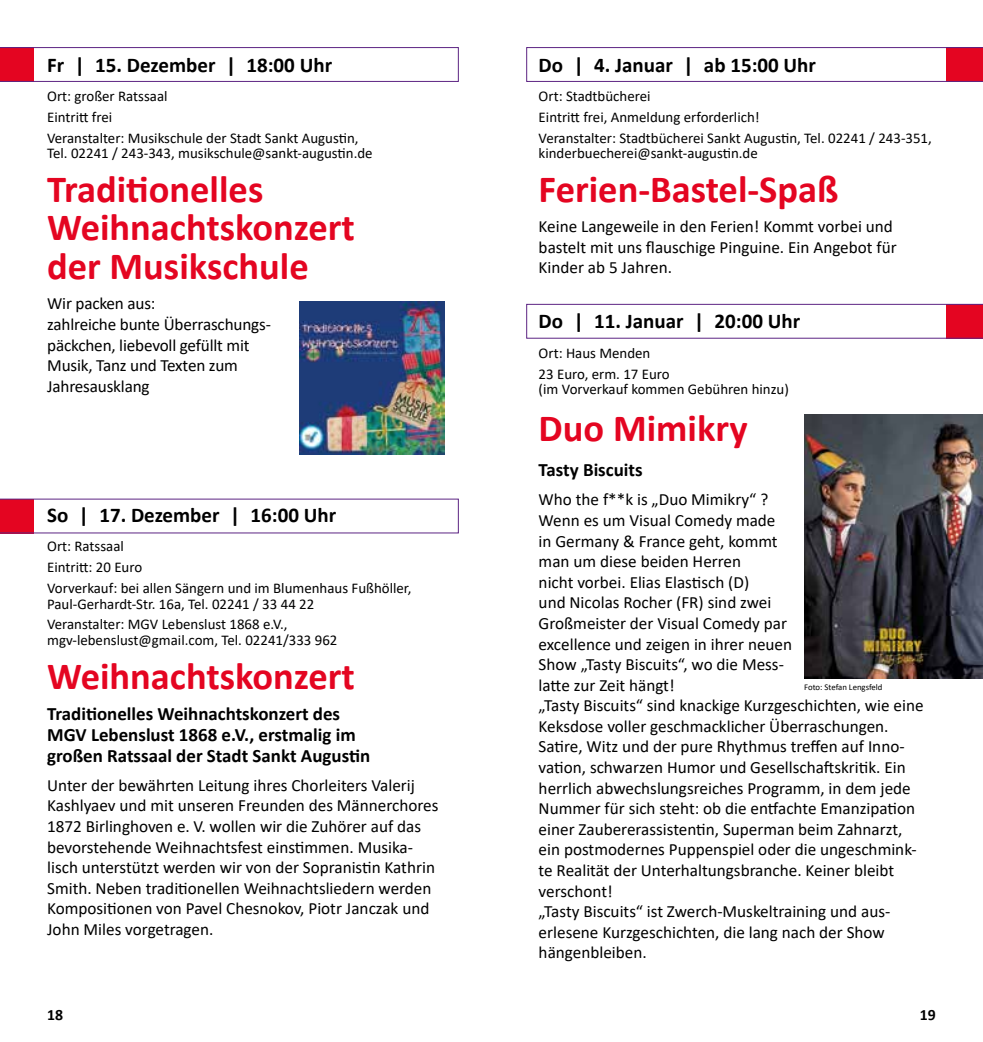
<style>
.page{position:relative;width:983px;height:1042px;background:#fff}
.page>*{position:absolute;margin:0;border:0;box-sizing:border-box;transform-origin:0 0}
.t1{font:700 38.5px/38.5px "Calibri";color:#e40521}
.t2{font:700 21px "Calibri";color:#000}
.t3{font:700 18.9px/21px "Calibri";color:#000}
.t4{font:17.15px/20.7px "Calibri";color:#000}
.t5{font:700 15.75px "Calibri";color:#000}
.t6{font:14.88px/20.7px "Calibri";color:#000}
.t7{font:8.75px "Calibri";color:#000}
</style>
<div class="page">
<svg style="left:0;top:47px;width:458px;height:35px"></svg>
<svg style="left:526px;top:47px;width:456px;height:35px"></svg>
<img style="left:299px;top:302px;width:145px;height:153px">
<svg style="left:526px;top:304px;width:456px;height:35px"></svg>
<img style="left:804px;top:415px;width:178px;height:263px">
<svg style="left:0;top:499px;width:458px;height:34px"></svg>
<p class="t2" style="left:47px;top:50px;width:286px">Fr | 15. Dezember | 18:00 Uhr</p>
<p class="t6" style="left:47px;top:85px;width:313px">Ort: großer Ratssaal<br>Eintritt frei<br>Veranstalter: Musikschule der Stadt Sankt Augustin,</p>
<p class="t6" style="left:47px;top:143px;width:327px">Tel. 02241 / 243-343, musikschule@sankt-augustin.de</p>
<h1 class="t1" style="left:47px;top:169px;width:309px">Traditionelles<br>Weihnachtskonzert der Musikschule</h1>
<p class="t4" style="left:47px;top:293px;width:225px">Wir packen aus:<br>zahlreiche bunte Überraschungs&shy;päckchen, liebevoll gefüllt mit<br>Musik, Tanz und Texten zum<br>Jahresausklang</p>
<p class="t2" style="left:47px;top:500px;width:290px">So | 17. Dezember | 16:00 Uhr</p>
<p class="t6" style="left:47px;top:536px;width:366px">Ort: Ratssaal<br>Eintritt: 20 Euro<br>Vorverkauf: bei allen Sängern und im Blumenhaus Fußhöller,</p>
<p class="t6" style="left:47px;top:593px;width:268px">Paul-Gerhardt-Str. 16a, Tel. 02241 / 33 44 22<br>Veranstalter: MGV Lebenslust 1868 e.V.,</p>
<p class="t6" style="left:47px;top:629px;width:292px">mgv-lebenslust@gmail.com, Tel. 02241/333 962</p>
<h1 class="t1" style="left:47px;top:656px;width:309px">Weihnachtskonzert</h1>
<p class="t3" style="left:47px;top:702px;width:324px">Traditionelles Weihnachtskonzert des<br>MGV Lebenslust 1868 e.V., erstmalig im großen Ratssaal der Stadt Sankt Augustin</p>
<p class="t4" style="left:47px;top:774px;width:393px">Unter der bewährten Leitung ihres Chorleiters Valerij Kashlyaev und mit unseren Freunden des Männerchores 1872 Birlinghoven e. V. wollen wir die Zuhörer auf das bevorstehende Weihnachtsfest einstimmen. Musika&shy;lisch unterstützt werden wir von der Sopranistin Kathrin Smith. Neben traditionellen Weihnachtsliedern werden Kompositionen von Pavel Chesnokov, Piotr Janczak und John Miles vorgetragen.</p>
<p class="t2" style="left:538px;top:50px;width:279px">Do | 4. Januar | ab 15:00 Uhr</p>
<p class="t6" style="left:538px;top:85px;width:394px">Ort: Stadtbücherei<br>Eintritt frei, Anmeldung erforderlich!<br>Veranstalter: Stadtbücherei Sankt Augustin, Tel. 02241 / 243-351,</p>
<p class="t6" style="left:538px;top:143px;width:221px">kinderbuecherei@sankt-augustin.de</p>
<h1 class="t1" style="left:538px;top:169px;width:301px">Ferien-Bastel-Spaß</h1>
<p class="t4" style="left:538px;top:216px;width:359px">Keine Langeweile in den Ferien! Kommt vorbei und bastelt mit uns flauschige Pinguine. Ein Angebot für<br>Kinder ab 5 Jahren.</p>
<p class="t2" style="left:538px;top:306px;width:263px">Do | 11. Januar | 20:00 Uhr</p>
<p class="t6" style="left:538px;top:342px;width:133px">Ort: Haus Menden<br>23 Euro, erm. 17 Euro</p>
<p class="t6" style="left:538px;top:379px;width:252px">(im Vorverkauf kommen Gebühren hinzu)</p>
<h1 class="t1" style="left:538px;top:409px;width:210px">Duo Mimikry</h1>
<p class="t3" style="left:538px;top:459px;width:105px">Tasty Biscuits</p>
<p class="t4" style="left:538px;top:489px;width:386px">Who the f**k is „Duo Mimikry“ ?<br>Wenn es um Visual Comedy made<br>in Germany &amp; France geht, kommt<br>man um diese beiden Herren<br>nicht vorbei. Elias Elastisch (D)<br>und Nicolas Rocher (FR) sind zwei<br>Großmeister der Visual Comedy par<br>excellence und zeigen in ihrer neuen<br>Show „Tasty Biscuits“, wo die Mess-<br>latte zur Zeit hängt!<br>„Tasty Biscuits“ sind knackige Kurzgeschichten, wie eine Keksdose voller geschmacklicher Überraschungen.<br>Satire, Witz und der pure Rhythmus treffen auf Inno&shy;vation, schwarzen Humor und Gesellschaftskritik. Ein herrlich abwechslungsreiches Programm, in dem jede Nummer für sich steht: ob die entfachte Emanzipation einer Zaubererassistentin, Superman beim Zahnarzt, ein postmodernes Puppenspiel oder die ungeschmink&shy;te Realität der Unterhaltungsbranche. Keiner bleibt verschont!<br>„Tasty Biscuits“ ist Zwerch-Muskeltraining und aus&shy;erlesene Kurzgeschichten, die lang nach der Show hängenbleiben.</p>
<p class="t7" style="left:804px;top:681px;width:80px">Foto: Stefan Lengsfeld</p>
<p class="t5" style="left:47px;top:1003px;width:17px">18</p>
<p class="t5" style="left:919px;top:1003px;width:17px">19</p>
</div>
